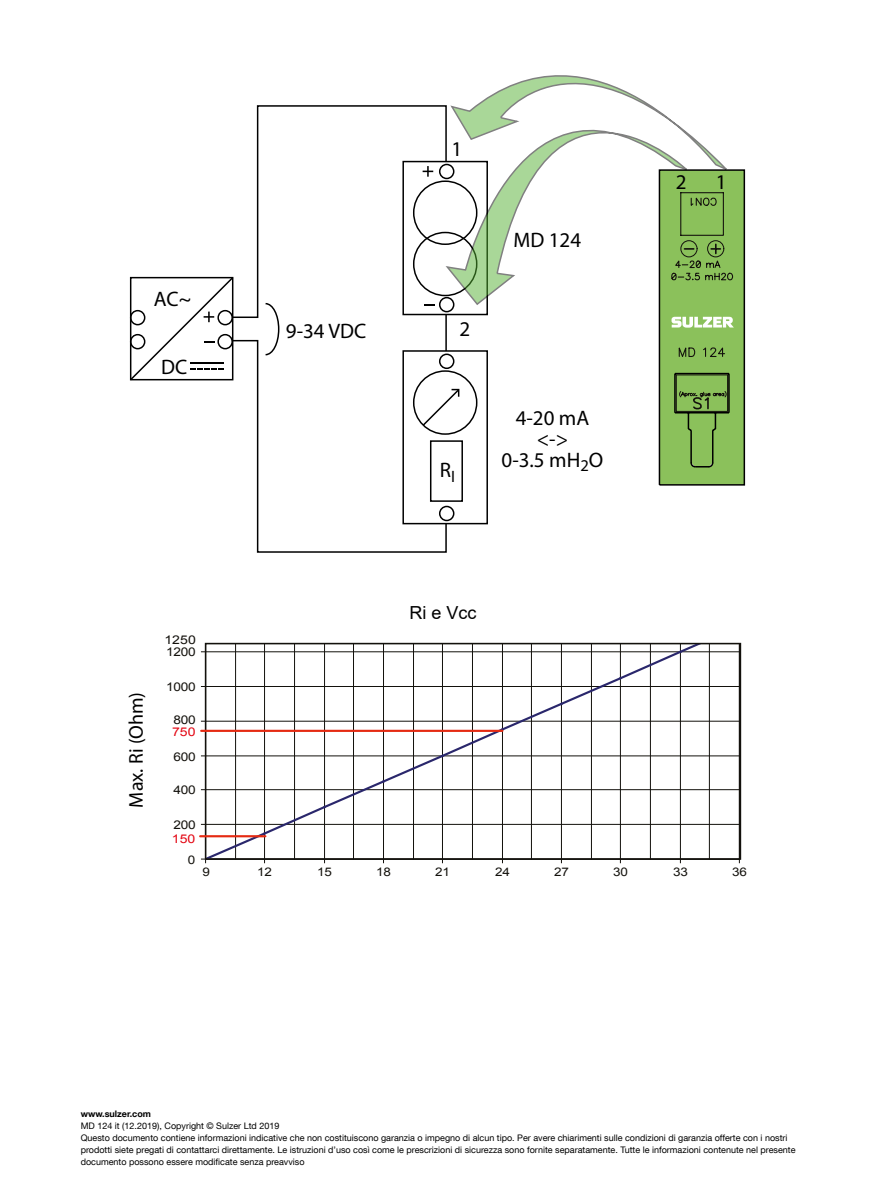
<style>
.page{position:relative;width:893px;height:1191px;background:#fff}
.page>*{position:absolute;margin:0;border:0;box-sizing:border-box;transform-origin:0 0}
.t1{font:21px/21px "Helvetica";color:#000;text-align:center}
.t2{font:19.95px "Helvetica";color:#000}
.t3{font:18px "Arial";color:#000}
.t4{font:12px "Arial";letter-spacing:-.015em;color:#13110c;scale:1.13 1}
.t5{font:12px "Arial";letter-spacing:.005em;color:#e30613;scale:1.17 1}
.t6{font:12px "Arial";letter-spacing:-.015em;color:#13110c;scale:1.17 1}
.t7{font:11.85px "Arial";letter-spacing:-.015em;color:#13110c;scale:1.13 1}
.t8{font:9px/12px "Helvetica Neue LT Com";color:#000}
.t9{font:700 9px "Helvetica Neue LT Com";color:#000}
</style>
<div class="page">
<svg style="left:129px;top:276px;width:105px;height:105px"></svg>
<div style="left:439px;top:506px;width:15px;height:15px;border:2px solid #000;border-radius:50%"></div>
<div style="left:430px;top:440px;width:33px;height:62px;border:2px solid #000"></div>
<svg style="left:231px;top:105px;width:190px;height:214px"></svg>
<svg style="left:231px;top:339px;width:217px;height:214px"></svg>
<svg style="left:264px;top:302px;width:16px;height:54px"></svg>
<svg style="left:201px;top:643px;width:539px;height:219px"></svg>
<div style="left:205px;top:643px;width:536px;height:217px;border:2px solid #13110c"></div>
<hr style="left:201px;top:729px;width:301px;height:3px;background:#e52a12">
<hr style="left:200px;top:835px;width:65px;height:2px;background:#e52a12">
<svg style="left:421px;top:75px;width:325px;height:411px"></svg>
<h1 class="t1" style="left:154px;top:288px;width:39px">AC~</h1>
<h1 class="t1" style="left:161px;top:356px;width:28px">DC</h1>
<h1 class="t1" style="left:286px;top:320px;width:82px">9-34 VDC</h1>
<h1 class="t1" style="left:451px;top:138px;width:12px">1</h1>
<h1 class="t1" style="left:459px;top:318px;width:12px">2</h1>
<h1 class="t1" style="left:440px;top:459px;width:17px">R<sub>I</sub></h1>
<h1 class="t1" style="left:513px;top:229px;width:69px">MD 124</h1>
<h1 class="t1" style="left:502px;top:407px;width:103px">4-20 mA &lt;-&gt;<br>0-3.5 mH<sub>2</sub>O</h1>
<h1 class="t1" style="left:676px;top:171px;width:12px">2</h1>
<h1 class="t1" style="left:716px;top:171px;width:12px">1</h1>
<h2 class="t2" style="left:124px;top:807px;width:117px;rotate:-90deg">Max. Ri (Ohm)</h2>
<h3 class="t6" style="left:164px;top:632px;width:28px">1250</h3>
<h3 class="t4" style="left:166px;top:644px;width:28px">1200</h3>
<h3 class="t4" style="left:166px;top:679px;width:28px">1000</h3>
<h3 class="t4" style="left:173px;top:711px;width:21px">800</h3>
<h3 class="t5" style="left:172px;top:724px;width:22px">750</h3>
<h3 class="t4" style="left:173px;top:748px;width:21px">600</h3>
<h3 class="t4" style="left:173px;top:782px;width:21px">400</h3>
<h3 class="t4" style="left:173px;top:817px;width:21px">200</h3>
<h3 class="t5" style="left:172px;top:830px;width:22px">150</h3>
<h3 class="t7" style="left:188px;top:851px;width:8px">0</h3>
<h3 class="t3" style="left:409px;top:600px;width:69px">Ri e Vcc</h3>
<h2 class="t2" style="left:417px;top:607px;width:78px">Ri vs VDC</h2>
<h3 class="t7" style="left:202px;top:864px;width:8px">9</h3>
<h3 class="t7" style="left:257px;top:864px;width:15px">12</h3>
<h3 class="t7" style="left:317px;top:864px;width:15px">15</h3>
<h3 class="t7" style="left:376px;top:864px;width:15px">18</h3>
<h3 class="t7" style="left:435px;top:864px;width:15px">21</h3>
<h3 class="t7" style="left:495px;top:864px;width:15px">24</h3>
<h3 class="t7" style="left:554px;top:864px;width:15px">27</h3>
<h3 class="t7" style="left:613px;top:864px;width:15px">30</h3>
<h3 class="t7" style="left:673px;top:864px;width:15px">33</h3>
<h3 class="t7" style="left:732px;top:864px;width:15px">36</h3>
<p class="t9" style="left:81px;top:1107px;width:72px">www.sulzer.com</p>
<p class="t8" style="left:81px;top:1119px;width:716px">MD 124 it (12.2019), Copyright © Sulzer Ltd 2019<br>Questo documento contiene informazioni indicative che non costituiscono garanzia o impegno di alcun tipo. Per avere chiarimenti sulle condizioni di garanzia offerte con i nostri prodotti siete pregati di contattarci direttamente. Le istruzioni d’uso così come le prescrizioni di sicurezza sono fornite separatamente. Tutte le informazioni contenute nel presente documento possono essere modificate senza preavviso</p>
</div>
